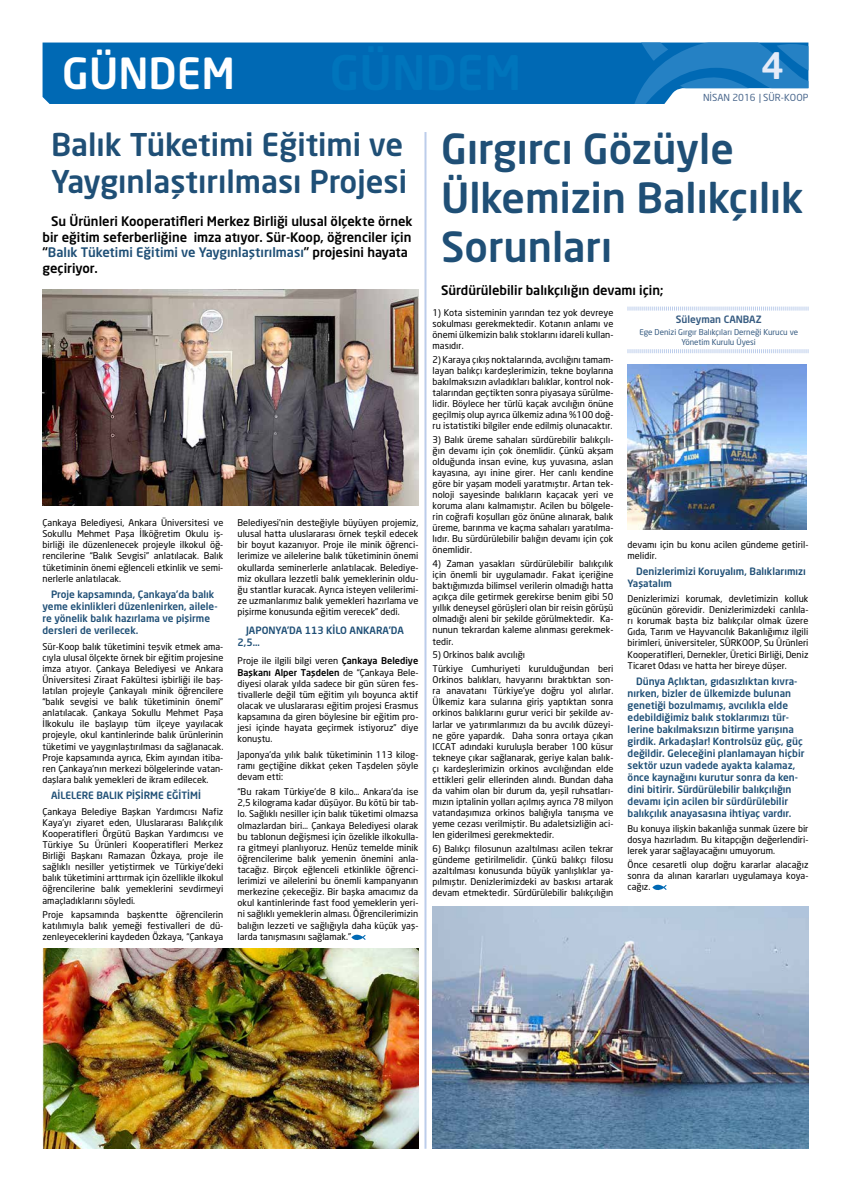
<style>
.page{position:relative;width:851px;height:1191px;background:#fff}
.page>*{position:absolute;margin:0;border:0;box-sizing:border-box;transform-origin:0 0}
.t1{font:42.4px "Neo Sans Std Medium TR";color:#fff}
.t2{font:41px/49.2px "Neo Sans Std Medium TR";color:#1f4f76}
.t3{font:36.1px "Neo Sans Std Medium TR";color:#e5ebf8}
.t4{font:31px/37.3px "Neo Sans Std Medium TR";color:#1f4f76}
.t5{font:13px/15.7px "Neo Sans Std Medium TR";color:#000}
.t6{font:10px/12px "Neo Sans Std Medium TR";color:#1f4f76}
.t7{font:10px "Neo Sans Std Medium TR";color:#365b81}
.t8{font:9.6px "Neo Sans TR";color:#4c698e}
.t9{font:9.2px/11px "Neo Sans TR";color:#000;text-align:justify}
.t10{font:9.2px "Neo Sans Medium TR";color:#000}
.t11{font:8px/9.6px "Neo Sans Std TR";color:#365b81;text-align:center}
.s1{color:#1f4f76}
.s2{font-family:"Neo Sans Medium TR"}
.s3{font-family:"Neo Sans TR"}
.s4{font-family:"Neo Sans Italic TR"}
</style>
<div class="page">
<div style="left:43px;top:43px;width:581px;height:61px;background:#0069b4"></div>
<svg style="left:624px;top:43px;width:184px;height:61px"></svg>
<svg style="left:424px;top:132px;width:3px;height:1016px;background:#d2ddf1"></svg>
<svg style="left:627px;top:306px;width:181px;height:4px"></svg>
<svg style="left:627px;top:349px;width:181px;height:4px"></svg>
<img style="left:432px;top:906px;width:376px;height:242px">
<img style="left:627px;top:364px;width:179px;height:165px">
<img style="left:43px;top:289px;width:375px;height:216px">
<svg style="left:652px;top:884px;width:14px;height:7px"></svg>
<svg style="left:351px;top:934px;width:14px;height:6px"></svg>
<img style="left:43px;top:948px;width:375px;height:200px">
<h1 class="t1" style="left:62px;top:47px;width:174px">GÜNDEM</h1>
<h3 class="t3" style="left:760px;top:43px;width:24px">4</h3>
<h3 class="t4" style="left:51px;top:125px;width:357px">Balık Tüketimi Eğitimi ve<br>Yaygınlaştırılması Projesi</h3>
<h3 class="t5" style="left:43px;top:213px;width:371px;text-indent:9px">Su Ürünleri Kooperatifleri Merkez Birliği ulusal ölçekte örnek bir eğitim seferberliğine imza atıyor. Sür-Koop, öğrenciler için “<span class="s1">Balık Tüketimi Eğitimi ve Yaygınlaştırılması</span>” projesini hayata geçiriyor.</h3>
<p class="t9" style="left:43px;top:517px;width:182px">Çankaya Belediyesi, Ankara Üniversitesi ve Sokullu Mehmet Paşa İlköğretim Okulu iş&shy;birliği ile düzenlenecek projeyle ilkokul öğ&shy;rencilerine “Balık Sevgisi” anlatılacak. Balık tüketiminin önemi eğlenceli etkinlik ve semi&shy;nerlerle anlatılacak.</p>
<p class="t6" style="left:43px;top:588px;width:176px;text-indent:8px">Proje kapsamında, Çankaya’da balık yeme ekinlikleri düzenlenirken, ailele&shy;re yönelik balık hazırlama ve pişirme dersleri de verilecek.</p>
<p class="t9" style="left:43px;top:640px;width:182px">Sür-Koop balık tüketimini teşvik etmek ama&shy;cıyla ulusal ölçekte örnek bir eğitim projesine imza atıyor. Çankaya Belediyesi ve Ankara Üniversitesi Ziraat Fakültesi işbirliği ile baş&shy;latılan projeyle Çankayalı minik öğrencilere “balık sevgisi ve balık tüketiminin önemi” anlatılacak. Çankaya Sokullu Mehmet Paşa İlkokulu ile başlayıp tüm ilçeye yayılacak projeyle, okul kantinlerinde balık ürünlerinin tüketimi ve yaygınlaştırılması da sağlanacak.<br>Proje kapsamında ayrıca, Ekim ayından itiba&shy;ren Çankaya’nın merkezi bölgelerinde vatan&shy;daşlara balık yemekleri de ikram edilecek.</p>
<p class="t6" style="left:51px;top:789px;width:151px">AİLELERE BALIK PİŞİRME EĞİTİMİ</p>
<p class="t9" style="left:43px;top:805px;width:182px">Çankaya Belediye Başkan Yardımcısı Nafiz Kaya’yı ziyaret eden, Uluslararası Balıkçılık Kooperatifleri Örgütü Başkan Yardımcısı ve Türkiye Su Ürünleri Kooperatifleri Merkez Birliği Başkanı Ramazan Özkaya, proje ile sağlıklı nesiller yetiştirmek ve Türkiye’deki balık tüketimini arttırmak için özellikle ilkokul öğrencilerine balık yemeklerini sevdirmeyi amaçladıklarını söyledi.</p>
<p class="t9" style="left:43px;top:908px;width:182px">Proje kapsamında başkentte öğrencilerin katılımıyla balık yemeği festivalleri de dü&shy;zenleyeceklerini kaydeden Özkaya, “Çankaya</p>
<p class="t9" style="left:237px;top:517px;width:182px">Belediyesi’nin desteğiyle büyüyen projemiz, ulusal hatta uluslararası örnek teşkil edecek bir boyut kazanıyor. Proje ile minik öğrenci&shy;lerimize ve ailelerine balık tüketiminin önemi okullarda seminerlerle anlatılacak. Belediye&shy;miz okullara lezzetli balık yemeklerinin oldu&shy;ğu stantlar kuracak. Ayrıca isteyen velilerimi&shy;ze uzmanlarımız balık yemekleri hazırlama ve pişirme konusunda eğitim verecek” dedi.</p>
<p class="t6" style="left:237px;top:624px;width:168px;text-indent:8px">JAPONYA’DA 113 KİLO ANKARA’DA<br>2,5…</p>
<p class="t9" style="left:237px;top:655px;width:182px">Proje ile ilgili bilgi veren <span class="s2">Çankaya Belediye</span></p>
<p class="t10" style="left:237px;top:666px;width:182px">Başkanı Alper Taşdelen <span class="s3">de “Çankaya Bele-</span></p>
<p class="t9" style="left:237px;top:677px;width:182px">diyesi olarak yılda sadece bir gün süren fes&shy;tivallerle değil tüm eğitim yılı boyunca aktif olacak ve uluslararası eğitim projesi Erasmus kapsamına da giren böylesine bir eğitim pro&shy;jesi içinde hayata geçirmek istiyoruz” diye konuştu.</p>
<p class="t9" style="left:237px;top:748px;width:182px">Japonya’da yılık balık tüketiminin 113 kilog&shy;ramı geçtiğine dikkat çeken Taşdelen şöyle devam etti:</p>
<p class="t9" style="left:237px;top:786px;width:182px">“Bu rakam Türkiye’de 8 kilo… Ankara’da ise 2,5 kilograma kadar düşüyor. Bu kötü bir tab&shy;lo. Sağlıklı nesiller için balık tüketimi olmazsa olmazlardan biri… Çankaya Belediyesi olarak bu tablonun değişmesi için özelikle ilkokulla&shy;ra gitmeyi planlıyoruz. Henüz temelde minik öğrencilerime balık yemenin önemini anla&shy;tacağız. Birçok eğlenceli etkinlikle öğrenci&shy;lerimizi ve ailelerini bu önemli kampanyanın merkezine çekeceğiz. Bir başka amacımız da okul kantinlerinde fast food yemeklerin yeri&shy;ni sağlıklı yemeklerin alması. Öğrencilerimizin balığın lezzeti ve sağlığıyla daha küçük yaş&shy;larda tanışmasını sağlamak.”</p>
<p class="t8" style="left:703px;top:92px;width:107px">NİSAN 2016 <span class="s4">|</span> SÜR-KOOP</p>
<h2 class="t2" style="left:441px;top:123px;width:364px">Gırgırcı Gözüyle<br>Ülkemizin Balıkçılık<br>Sorunları</h2>
<h3 class="t5" style="left:441px;top:282px;width:224px">Sürdürülebilir balıkçılığın devamı için;</h3>
<p class="t9" style="left:432px;top:307px;width:182px">1) Kota sisteminin yarından tez yok devreye sokulması gerekmektedir. Kotanın anlamı ve önemi ülkemizin balık stoklarını idareli kullan&shy;masıdır.</p>
<p class="t9" style="left:432px;top:354px;width:182px">2) Karaya çıkış noktalarında, avcılığını tamam&shy;layan balıkçı kardeşlerimizin, tekne boylarına bakılmaksızın avladıkları balıklar, kontrol nok&shy;talarından geçtikten sonra piyasaya sürülme&shy;lidir. Böylece her türlü kaçak avcılığın önüne geçilmiş olup ayrıca ülkemiz adına %100 doğ&shy;ru istatistiki bilgiler ende edilmiş olunacaktır.</p>
<p class="t9" style="left:432px;top:434px;width:182px">3) Balık üreme sahaları sürdürebilir balıkçılı&shy;ğın devamı için çok önemlidir. Çünkü akşam olduğunda insan evine, kuş yuvasına, aslan kayasına, ayı inine girer. Her canlı kendine göre bir yaşam modeli yaratmıştır. Artan tek&shy;noloji sayesinde balıkların kaçacak yeri ve koruma alanı kalmamıştır. Acilen bu bölgele&shy;rin coğrafi koşulları göz önüne alınarak, balık üreme, barınma ve kaçma sahaları yaratılma&shy;lıdır. Bu sürdürülebilir balığın devamı için çok önemlidir.</p>
<p class="t9" style="left:432px;top:558px;width:182px">4) Zaman yasakları sürdürülebilir balıkçılık için önemli bir uygulamadır. Fakat içeriğine baktığımızda bilimsel verilerin olmadığı hatta açıkça dile getirmek gerekirse benim gibi 50 yıllık deneysel görüşleri olan bir reisin görüşü olmadığı aleni bir şekilde görülmektedir. Ka&shy;nunun tekrardan kaleme alınması gerekmek&shy;tedir.</p>
<p class="t9" style="left:432px;top:648px;width:182px;line-height:13.9px">5) Orkinos balık avcılığı<br>Türkiye Cumhuriyeti kurulduğundan beri</p>
<p class="t9" style="left:432px;top:674px;width:182px">Orkinos balıkları, havyarını bıraktıktan son&shy;ra anavatanı Türkiye’ye doğru yol alırlar.<br>Ülkemiz kara sularına giriş yaptıktan sonra orkinos balıklarını gurur verici bir şekilde av&shy;larlar ve yatırımlarımızı da bu avcılık düzeyi&shy;ne göre yapardık. Daha sonra ortaya çıkan ICCAT adındaki kuruluşla beraber 100 küsur tekneye çıkar sağlanarak, geriye kalan balık&shy;çı kardeşlerimizin orkinos avcılığından elde ettikleri gelir ellerinden alındı. Bundan daha da vahim olan bir durum da, yeşil ruhsatları&shy;mızın iptalinin yolları açılmış ayrıca 78 milyon vatandaşımıza orkinos balığıyla tanışma ve yeme cezası verilmiştir. Bu adaletsizliğin aci&shy;len giderilmesi gerekmektedir.</p>
<p class="t9" style="left:432px;top:843px;width:182px">6) Balıkçı filosunun azaltılması acilen tekrar gündeme getirilmelidir. Çünkü balıkçı filosu azaltılması konusunda büyük yanlışlıklar ya&shy;pılmıştır. Denizlerimizdeki av baskısı artarak devam etmektedir. Sürdürülebilir balıkçılığın</p>
<p class="t7" style="left:675px;top:313px;width:87px">Süleyman CANBAZ</p>
<p class="t11" style="left:639px;top:327px;width:160px">Ege Denizi Gırgır Balıkçıları Derneği Kurucu ve<br>Yönetim Kurulu Üyesi</p>
<p class="t9" style="left:627px;top:538px;width:182px">devamı için bu konu acilen gündeme getiril&shy;melidir.</p>
<p class="t6" style="left:627px;top:565px;width:180px;text-indent:8px">Denizlerimizi Koruyalım, Balıklarımızı<br>Yaşatalım</p>
<p class="t9" style="left:627px;top:593px;width:182px">Denizlerimizi korumak, devletimizin kolluk gücünün görevidir. Denizlerimizdeki canlıla&shy;rı korumak başta biz balıkçılar olmak üzere Gıda, Tarım ve Hayvancılık Bakanlığımız ilgili birimleri, üniversiteler, SÜRKOOP, Su Ürünleri Kooperatifleri, Dernekler, Üretici Birliği, Deniz Ticaret Odası ve hatta her bireye düşer.</p>
<p class="t6" style="left:627px;top:675px;width:178px;text-indent:8px">Dünya Açlıktan, gıdasızlıktan kıvra&shy;nırken, bizler de ülkemizde bulunan genetiği bozulmamış, avcılıkla elde edebildiğimiz balık stoklarımızı tür&shy;lerine bakılmaksızın bitirme yarışına girdik. Arkadaşlar! Kontrolsüz güç, güç değildir. Geleceğini planlamayan hiçbir sektör uzun vadede ayakta kalamaz, önce kaynağını kurutur sonra da ken&shy;dini bitirir. Sürdürülebilir balıkçılığın devamı için acilen bir sürdürülebilir balıkçılık anayasasına ihtiyaç vardır.</p>
<p class="t9" style="left:627px;top:823px;width:182px">Bu konuya ilişkin bakanlığa sunmak üzere bir dosya hazırladım. Bu kitapçığın değerlendiri&shy;lerek yarar sağlayacağını umuyorum.</p>
<p class="t9" style="left:627px;top:859px;width:182px">Önce cesaretli olup doğru kararlar alacağız sonra da alınan kararları uygulamaya koya&shy;cağız.</p>
</div>
